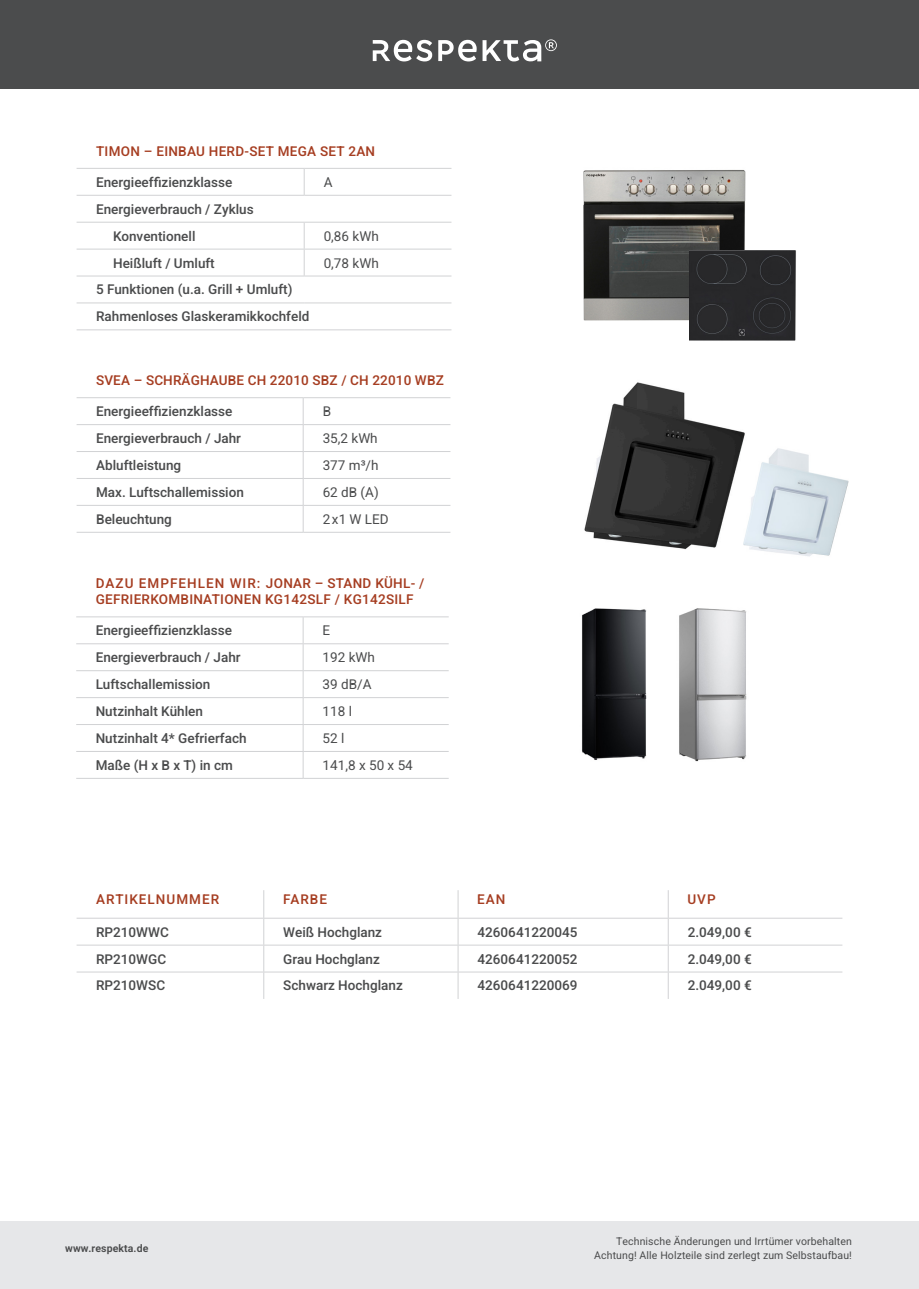
<style>
.page{position:relative;width:919px;height:1289px;background:#fff}
.page>*{position:absolute;margin:0;border:0;box-sizing:border-box;transform-origin:0 0}
.t1{font:13.5px/26.8px "Heebo";color:#4b4c4d}
.t2{font:13.5px/16.5px "Heebo";letter-spacing:.02em;color:#a63e22}
.t3{font:13.5px "Heebo";letter-spacing:.075em;color:#a63e22}
.t4{font:10.5px/13.5px "Heebo";letter-spacing:.01em;color:#4b4c4d;text-align:right}
.t5{font:600 10.5px "Heebo";letter-spacing:.01em;color:#4b4c4d}
</style>
<div class="page">
<div style="left:0;top:0;width:918px;height:88px;background:#4b4c4d"></div>
<div style="left:0;top:1221px;width:918px;height:67px;background:#e6e7e9"></div>
<svg style="left:373px;top:40px;width:59px;height:21px"></svg>
<svg style="left:438px;top:40px;width:38px;height:21px"></svg>
<svg style="left:482px;top:39px;width:75px;height:22px"></svg>
<hr style="left:77px;top:944px;width:187px;height:1px;background:#d1d2d4">
<hr style="left:264px;top:944px;width:194px;height:1px;background:#d1d2d4">
<hr style="left:458px;top:944px;width:210px;height:1px;background:#d1d2d4">
<hr style="left:668px;top:944px;width:174px;height:1px;background:#d1d2d4">
<hr style="left:77px;top:971px;width:187px;height:1px;background:#d1d2d4">
<hr style="left:264px;top:971px;width:194px;height:1px;background:#d1d2d4">
<hr style="left:458px;top:971px;width:210px;height:1px;background:#d1d2d4">
<hr style="left:668px;top:971px;width:174px;height:1px;background:#d1d2d4">
<svg style="left:263px;top:890px;width:1px;height:108px"></svg>
<svg style="left:457px;top:890px;width:1px;height:108px"></svg>
<svg style="left:667px;top:891px;width:1px;height:107px"></svg>
<hr style="left:77px;top:917px;width:187px;height:1px;background:#d1d2d4">
<hr style="left:264px;top:917px;width:194px;height:1px;background:#d1d2d4">
<hr style="left:458px;top:917px;width:210px;height:1px;background:#d1d2d4">
<hr style="left:668px;top:917px;width:174px;height:1px;background:#d1d2d4">
<svg style="left:304px;top:169px;width:1px;height:26px"></svg>
<svg style="left:304px;top:223px;width:1px;height:53px"></svg>
<hr style="left:77px;top:168px;width:227px;height:1px;background:#d1d2d4">
<hr style="left:304px;top:168px;width:147px;height:1px;background:#d1d2d4">
<hr style="left:77px;top:195px;width:227px;height:1px;background:#d1d2d4">
<hr style="left:304px;top:195px;width:147px;height:1px;background:#d1d2d4">
<hr style="left:77px;top:222px;width:227px;height:1px;background:#d1d2d4">
<hr style="left:304px;top:222px;width:147px;height:1px;background:#d1d2d4">
<hr style="left:77px;top:249px;width:227px;height:1px;background:#d1d2d4">
<hr style="left:304px;top:249px;width:147px;height:1px;background:#d1d2d4">
<hr style="left:77px;top:276px;width:227px;height:1px;background:#d1d2d4">
<hr style="left:304px;top:276px;width:147px;height:1px;background:#d1d2d4">
<hr style="left:77px;top:302px;width:227px;height:1px;background:#d1d2d4">
<hr style="left:304px;top:302px;width:147px;height:1px;background:#d1d2d4">
<hr style="left:77px;top:329px;width:227px;height:1px;background:#d1d2d4">
<hr style="left:304px;top:329px;width:147px;height:1px;background:#d1d2d4">
<img style="left:583px;top:170px;width:163px;height:150px">
<img style="left:689px;top:251px;width:107px;height:90px">
<hr style="left:77px;top:397px;width:226px;height:1px;background:#d1d2d4">
<hr style="left:303px;top:397px;width:147px;height:1px;background:#d1d2d4">
<hr style="left:77px;top:424px;width:226px;height:1px;background:#d1d2d4">
<hr style="left:303px;top:424px;width:147px;height:1px;background:#d1d2d4">
<hr style="left:77px;top:451px;width:226px;height:1px;background:#d1d2d4">
<hr style="left:303px;top:451px;width:147px;height:1px;background:#d1d2d4">
<hr style="left:77px;top:478px;width:226px;height:1px;background:#d1d2d4">
<hr style="left:303px;top:478px;width:147px;height:1px;background:#d1d2d4">
<hr style="left:77px;top:505px;width:226px;height:1px;background:#d1d2d4">
<hr style="left:303px;top:505px;width:147px;height:1px;background:#d1d2d4">
<hr style="left:77px;top:532px;width:226px;height:1px;background:#d1d2d4">
<hr style="left:303px;top:532px;width:147px;height:1px;background:#d1d2d4">
<svg style="left:303px;top:398px;width:1px;height:134px"></svg>
<img style="left:584px;top:382px;width:161px;height:168px">
<img style="left:743px;top:446px;width:105px;height:111px">
<img style="left:679px;top:608px;width:68px;height:154px">
<img style="left:582px;top:608px;width:65px;height:152px">
<hr style="left:76px;top:616px;width:227px;height:1px;background:#d1d2d4">
<hr style="left:303px;top:616px;width:145px;height:1px;background:#d1d2d4">
<hr style="left:76px;top:643px;width:227px;height:1px;background:#d1d2d4">
<hr style="left:303px;top:643px;width:145px;height:1px;background:#d1d2d4">
<hr style="left:76px;top:670px;width:227px;height:1px;background:#d1d2d4">
<hr style="left:303px;top:670px;width:145px;height:1px;background:#d1d2d4">
<hr style="left:76px;top:697px;width:227px;height:1px;background:#d1d2d4">
<hr style="left:303px;top:697px;width:145px;height:1px;background:#d1d2d4">
<hr style="left:76px;top:724px;width:227px;height:1px;background:#d1d2d4">
<hr style="left:303px;top:724px;width:145px;height:1px;background:#d1d2d4">
<hr style="left:76px;top:751px;width:227px;height:1px;background:#d1d2d4">
<hr style="left:303px;top:751px;width:145px;height:1px;background:#d1d2d4">
<svg style="left:303px;top:617px;width:1px;height:161px"></svg>
<hr style="left:76px;top:778px;width:227px;height:1px;background:#d1d2d4">
<hr style="left:303px;top:778px;width:145px;height:1px;background:#d1d2d4">
<p class="t2" style="left:96px;top:142px;width:280px">TIMON – EINBAU HERD-SET MEGA SET 2AN</p>
<p class="t1" style="left:96px;top:168px;width:138px">Energieeffizienzklasse</p>
<p class="t1" style="left:324px;top:168px;width:10px">A</p>
<p class="t1" style="left:113px;top:195px;width:142px;text-indent:-17px">Energieverbrauch / Zyklus<br>Konventionell</p>
<p class="t1" style="left:324px;top:222px;width:57px">0,86 kWh</p>
<p class="t1" style="left:113px;top:249px;width:103px">Heißluft / Umluft</p>
<p class="t1" style="left:324px;top:249px;width:57px">0,78 kWh</p>
<p class="t1" style="left:96px;top:276px;width:215px">5 Funktionen (u.a. Grill + Umluft)<br>Rahmenloses Glaskeramikkochfeld</p>
<p class="t2" style="left:96px;top:372px;width:349px">SVEA – SCHRÄGHAUBE CH 22010 SBZ / CH 22010 WBZ</p>
<p class="t1" style="left:96px;top:398px;width:138px">Energieeffizienzklasse</p>
<p class="t1" style="left:323px;top:398px;width:10px">B</p>
<p class="t1" style="left:96px;top:425px;width:146px">Energieverbrauch / Jahr</p>
<p class="t1" style="left:323px;top:425px;width:57px">35,2 kWh</p>
<p class="t1" style="left:96px;top:451px;width:87px">Abluftleistung</p>
<p class="t1" style="left:323px;top:451px;width:57px">377 m³/h</p>
<p class="t1" style="left:96px;top:478px;width:149px">Max. Luftschallemission</p>
<p class="t1" style="left:323px;top:478px;width:58px">62 dB (A)</p>
<p class="t1" style="left:96px;top:505px;width:77px">Beleuchtung</p>
<p class="t1" style="left:323px;top:505px;width:68px">2x1 W LED</p>
<p class="t2" style="left:96px;top:574px;width:330px">DAZU EMPFEHLEN WIR: JONAR – STAND KÜHL- /<br>GEFRIERKOMBINATIONEN KG142SLF / KG142SILF</p>
<p class="t1" style="left:96px;top:617px;width:138px">Energieeffizienzklasse</p>
<p class="t1" style="left:322px;top:617px;width:9px">E</p>
<p class="t1" style="left:96px;top:644px;width:146px">Energieverbrauch / Jahr</p>
<p class="t1" style="left:322px;top:644px;width:54px">192 kWh</p>
<p class="t1" style="left:96px;top:671px;width:116px">Luftschallemission</p>
<p class="t1" style="left:322px;top:671px;width:50px">39 dB/A</p>
<p class="t1" style="left:96px;top:697px;width:109px">Nutzinhalt Kühlen</p>
<p class="t1" style="left:322px;top:697px;width:31px">118 l</p>
<p class="t1" style="left:96px;top:724px;width:152px">Nutzinhalt 4* Gefrierfach</p>
<p class="t1" style="left:322px;top:724px;width:23px">52 l</p>
<p class="t1" style="left:96px;top:751px;width:139px">Maße (H x B x T) in cm</p>
<p class="t1" style="left:322px;top:751px;width:92px">141,8 x 50 x 54</p>
<p class="t3" style="left:96px;top:890px;width:125px">ARTIKELNUMMER</p>
<p class="t2" style="left:283px;top:891px;width:45px">FARBE</p>
<p class="t2" style="left:477px;top:891px;width:30px">EAN</p>
<p class="t2" style="left:687px;top:891px;width:30px">UVP</p>
<p class="t1" style="left:96px;top:918px;width:74px">RP210WWC</p>
<p class="t1" style="left:283px;top:918px;width:100px">Weiß Hochglanz</p>
<p class="t1" style="left:477px;top:918px;width:101px">4260641220045</p>
<p class="t1" style="left:687px;top:918px;width:65px">2.049,00 €</p>
<p class="t1" style="left:96px;top:945px;width:72px">RP210WGC</p>
<p class="t1" style="left:283px;top:945px;width:98px">Grau Hochglanz</p>
<p class="t1" style="left:477px;top:945px;width:101px">4260641220052</p>
<p class="t1" style="left:687px;top:945px;width:65px">2.049,00 €</p>
<p class="t1" style="left:96px;top:972px;width:71px">RP210WSC</p>
<p class="t1" style="left:283px;top:972px;width:121px">Schwarz Hochglanz</p>
<p class="t1" style="left:477px;top:972px;width:101px">4260641220069</p>
<p class="t1" style="left:687px;top:972px;width:65px">2.049,00 €</p>
<p class="t5" style="left:65px;top:1240px;width:85px">www.respekta.de</p>
<p class="t4" style="left:594px;top:1234px;width:259px">Technische Änderungen und Irrtümer vorbehalten<br>Achtung! Alle Holzteile sind zerlegt zum Selbstaufbau!</p>
</div>
